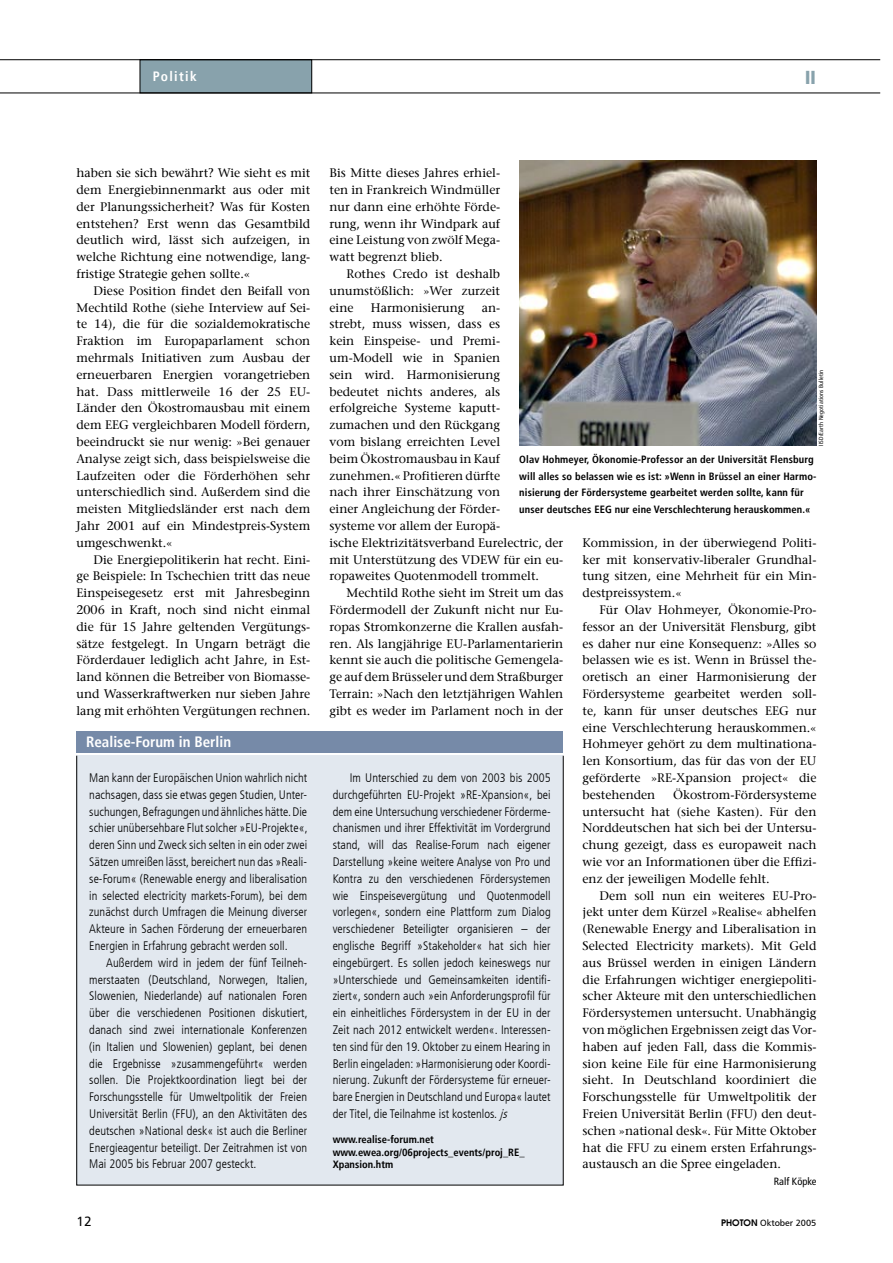
<style>
.page{position:relative;width:893px;height:1263px;background:#fff}
.page>*{position:absolute;margin:0;border:0;box-sizing:border-box;transform-origin:0 0}
.t1{font:700 condensed 25.5px "Frutiger LT";color:#88a2ac}
.t2{font:700 condensed 15px "Frutiger LT";color:#fff}
.t3{font:700 condensed 13.5px "Frutiger LT";letter-spacing:.1em;color:#fff}
.t4{font:13.5px "Humanist 777 BT Roman B";color:#000}
.t5{font:12.3px/16.8px "Stone Serif";color:#000;text-align:justify}
.t6{font:300 condensed 12.3px/16.8px "Frutiger LT";letter-spacing:.005em;color:#000;text-align:justify}
.t7{font:700 condensed 10.5px/16.8px "Frutiger LT";letter-spacing:.01em;color:#000}
.t8{font:condensed 10.5px "Frutiger LT";color:#000}
.t9{font:9px "Humanist 777 BT Roman B";color:#000}
.t10{font:condensed 6px "Frutiger LT";letter-spacing:.025em;color:#000}
.s1{font-style:italic}
.s2{font-family:"Avalon";font-weight:700}
</style>
<div class="page">
<div style="left:140px;top:60px;width:172px;height:33px;background:#88a2ac"></div>
<div style="left:140px;top:60px;width:172px;height:33px;border:1px solid #000"></div>
<hr style="left:0;top:93px;width:880px;height:1px;background:#000">
<hr style="left:0;top:59px;width:880px;height:1px;background:#000">
<div style="left:77px;top:756px;width:486px;height:429px;background:#e2e8ef"></div>
<div style="left:77px;top:732px;width:486px;height:21px;background:#768aa8"></div>
<img style="left:519px;top:160px;width:297px;height:286px">
<p class="t3" style="left:153px;top:68px;width:45px">Politik</p>
<h1 class="t1" style="left:804px;top:60px;width:14px">ıı</h1>
<p class="t5" style="left:76px;top:164px;width:235px">haben sie sich bewährt? Wie sieht es mit dem Energiebinnenmarkt aus oder mit der Planungssicherheit? Was für Kosten entstehen? Erst wenn das Gesamtbild deutlich wird, lässt sich aufzeigen, in welche Richtung eine notwendige, lang&shy;fristige Strategie gehen sollte.«</p>
<p class="t5" style="left:76px;top:282px;width:235px;text-indent:17px">Diese Position findet den Beifall von Mechtild Rothe (siehe Interview auf Sei&shy;te 14), die für die sozialdemokratische Fraktion im Europaparlament schon mehrmals Initiativen zum Ausbau der erneuerbaren Energien vorangetrieben hat. Dass mittlerweile 16 der 25 EU-Länder den Ökostromausbau mit einem dem EEG vergleichbaren Modell fördern, beeindruckt sie nur wenig: »Bei genauer Analyse zeigt sich, dass beispielsweise die Laufzeiten oder die Förderhöhen sehr unterschiedlich sind. Außerdem sind die meisten Mitgliedsländer erst nach dem Jahr 2001 auf ein Mindestpreis-System umgeschwenkt.«</p>
<p class="t5" style="left:76px;top:551px;width:235px;text-indent:17px">Die Energiepolitikerin hat recht. Eini&shy;ge Beispiele: In Tschechien tritt das neue Einspeisegesetz erst mit Jahresbeginn 2006 in Kraft, noch sind nicht einmal die für 15 Jahre geltenden Vergütungs&shy;sätze festgelegt. In Ungarn beträgt die Förderdauer lediglich acht Jahre, in Est&shy;land können die Betreiber von Biomasse&shy;und Wasserkraftwerken nur sieben Jahre lang mit erhöhten Vergütungen rechnen.</p>
<p class="t2" style="left:86px;top:733px;width:147px">Realise-Forum in Berlin</p>
<p class="t6" style="left:89px;top:769px;width:220px">Man kann der Europäischen Union wahrlich nicht nachsagen, dass sie etwas gegen Studien, Unter&shy;suchungen, Befragungen und ähnliches hätte. Die schier unübersehbare Flut solcher »EU-Projekte«, deren Sinn und Zweck sich selten in ein oder zwei Sätzen umreißen lässt, bereichert nun das »Reali&shy;se-Forum« (Renewable energy and liberalisation in selected electricity markets-Forum), bei dem zunächst durch Umfragen die Meinung diverser Akteure in Sachen Förderung der erneuerbaren Energien in Erfahrung gebracht werden soll.</p>
<p class="t6" style="left:89px;top:954px;width:220px;text-indent:17px">Außerdem wird in jedem der fünf Teilneh&shy;merstaaten (Deutschland, Norwegen, Italien, Slowenien, Niederlande) auf nationalen Foren über die verschiedenen Positionen diskutiert, danach sind zwei internationale Konferenzen (in Italien und Slowenien) geplant, bei denen die Ergebnisse »zusammengeführt« werden sollen. Die Projektkoordination liegt bei der Forschungsstelle für Umweltpolitik der Freien Universität Berlin (FFU), an den Aktivitäten des deutschen »National desk« ist auch die Berliner Energieagentur beteiligt. Der Zeitrahmen ist von Mai 2005 bis Februar 2007 gesteckt.</p>
<p class="t5" style="left:330px;top:164px;width:172px">Bis Mitte dieses Jahres erhiel&shy;ten in Frankreich Windmüller nur dann eine erhöhte Förde&shy;rung, wenn ihr Windpark auf eine Leistung von zwölf Mega&shy;watt begrenzt blieb.</p>
<p class="t5" style="left:330px;top:265px;width:172px;text-indent:17px">Rothes Credo ist deshalb unumstößlich: »Wer zurzeit eine</p>
<p class="t5" style="left:371px;top:299px;width:95px">Harmonisierung</p>
<p class="t5" style="left:330px;top:299px;width:172px;text-indent:152px">an&shy;strebt, muss wissen, dass es kein Einspeise- und Premi&shy;um-Modell wie in Spanien sein wird. Harmonisierung bedeutet nichts anderes, als erfolgreiche Systeme kaputt&shy;zumachen und den Rückgang vom bislang erreichten Level beim Ökostromausbau in Kauf zunehmen.« Profitieren dürfte nach ihrer Einschätzung von einer Angleichung der Förder&shy;systeme vor allem der Europä-</p>
<p class="t10" style="left:817px;top:446px;width:78px;rotate:-90deg">IISD/Earth Negotiations Bulletin</p>
<p class="t7" style="left:519px;top:451px;width:299px">Olav Hohmeyer, Ökonomie-Professor an der Universität Flensburg will alles so belassen wie es ist: »Wenn in Brüssel an einer Harmo&shy;nisierung der Fördersysteme gearbeitet werden sollte, kann für unser deutsches EEG nur eine Verschlechterung herauskommen.«</p>
<p class="t5" style="left:329px;top:534px;width:235px">ische Elektrizitätsverband Eurelectric, der mit Unterstützung des VDEW für ein eu&shy;ropaweites Quotenmodell trommelt.</p>
<p class="t5" style="left:329px;top:584px;width:235px;text-indent:17px">Mechtild Rothe sieht im Streit um das Fördermodell der Zukunft nicht nur Eu&shy;ropas Stromkonzerne die Krallen ausfah&shy;ren. Als langjährige EU-Parlamentarierin kennt sie auch die politische Gemengela&shy;ge auf dem Brüsseler und dem Straßburger Terrain: »Nach den letztjährigen Wahlen gibt es weder im Parlament noch in der</p>
<p class="t6" style="left:333px;top:769px;width:219px;text-indent:17px">Im Unterschied zu dem von 2003 bis 2005 durchgeführten EU-Projekt »RE-Xpansion«, bei dem eine Untersuchung verschiedener Förderme&shy;chanismen und ihrer Effektivität im Vordergrund stand, will das Realise-Forum nach eigener Darstellung »keine weitere Analyse von Pro und Kontra zu den verschiedenen Fördersystemen wie Einspeisevergütung und Quotenmodell vorlegen«, sondern eine Plattform zum Dialog verschiedener Beteiligter organisieren – der englische Begriff »Stakeholder« hat sich hier eingebürgert. Es sollen jedoch keineswegs nur »Unterschiede und Gemeinsamkeiten identifi&shy;ziert«, sondern auch »ein Anforderungsprofil für ein einheitliches Fördersystem in der EU in der Zeit nach 2012 entwickelt werden«. Interessen&shy;ten sind für den 19. Oktober zu einem Hearing in Berlin eingeladen: »Harmonisierung oder Koordi&shy;nierung. Zukunft der Fördersysteme für erneuer&shy;bare Energien in Deutschland und Europa« lautet der Titel, die Teilnahme ist kostenlos. <span class="s1">js</span></p>
<p class="t7" style="left:333px;top:1133px;width:193px;line-height:12.6px">www.realise-forum.net www.ewea.org/06projects_events/proj_RE_<br>Xpansion.htm</p>
<p class="t5" style="left:583px;top:534px;width:235px">Kommission, in der überwiegend Politi&shy;ker mit konservativ-liberaler Grundhal&shy;tung sitzen, eine Mehrheit für ein Min&shy;destpreissystem.«</p>
<p class="t5" style="left:583px;top:601px;width:235px;text-indent:17px">Für Olav Hohmeyer, Ökonomie-Pro&shy;fessor an der Universität Flensburg, gibt es daher nur eine Konsequenz: »Alles so belassen wie es ist. Wenn in Brüssel the&shy;oretisch an einer Harmonisierung der Fördersysteme gearbeitet werden soll&shy;te, kann für unser deutsches EEG nur eine Verschlechterung herauskommen.« Hohmeyer gehört zu dem multinationa&shy;len Konsortium, das für das von der EU geförderte »RE-Xpansion project« die bestehenden</p>
<p class="t5" style="left:583px;top:786px;width:235px;text-indent:91px">Ökostrom-Fördersysteme untersucht hat (siehe Kasten). Für den Norddeutschen hat sich bei der Untersu&shy;chung gezeigt, dass es europaweit nach wie vor an Informationen über die Effizi&shy;enz der jeweiligen Modelle fehlt.</p>
<p class="t5" style="left:583px;top:887px;width:235px;text-indent:17px">Dem soll nun ein weiteres EU-Pro&shy;jekt unter dem Kürzel »Realise« abhelfen (Renewable Energy and Liberalisation in Selected Electricity markets). Mit Geld aus Brüssel werden in einigen Ländern die Erfahrungen wichtiger energiepoliti&shy;scher Akteure mit den unterschiedlichen Fördersystemen untersucht. Unabhängig von möglichen Ergebnissen zeigt das Vor&shy;haben auf jeden Fall, dass die Kommis&shy;sion keine Eile für eine Harmonisierung sieht. In Deutschland koordiniert die Forschungsstelle für Umweltpolitik der Freien Universität Berlin (FFU) den deut&shy;schen »national desk«. Für Mitte Oktober hat die FFU zu einem ersten Erfahrungs&shy;austausch an die Spree eingeladen.</p>
<p class="t8" style="left:774px;top:1175px;width:44px">Ralf Köpke</p>
<p class="t4" style="left:77px;top:1213px;width:17px">12</p>
<p class="t9" style="left:721px;top:1217px;width:97px"><span class="s2">PHOTON</span> Oktober 2005</p>
</div>
